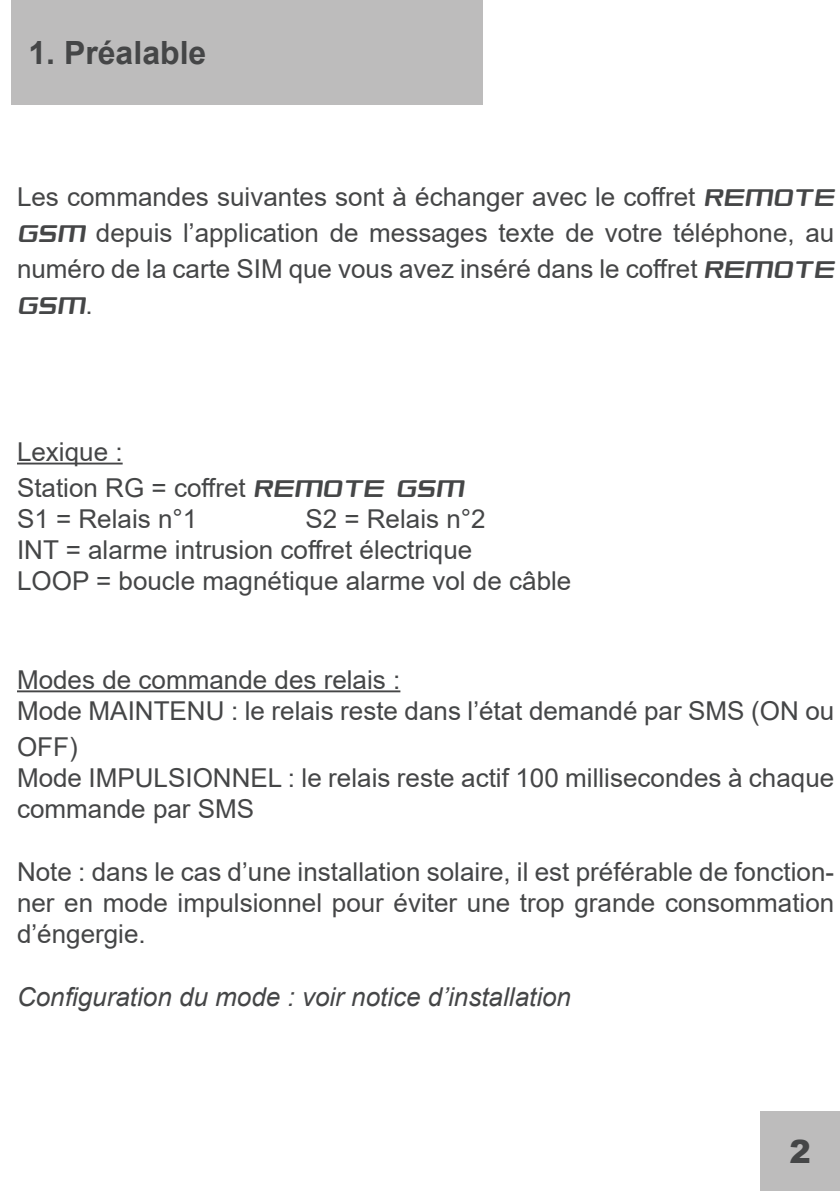
<style>
.page{position:relative;width:840px;height:1191px;background:#fff}
.page>*{position:absolute;margin:0;border:0;box-sizing:border-box;transform-origin:0 0}
.t1{font:700 32px "Arial";color:#454647}
.t2{font:900 32px "Arial";color:#454647}
.t3{font:30px "Republikaps";color:#454647}
.t4{font:26px/31.2px "Arial";color:#454647}
.t5{font:italic 26px "Arial";color:#454647}
.s1{font-family:"Republikaps";font-size:30px}
.s2{font-family:"Arial";font-size:26px}
</style>
<div class="page">
<div style="left:11px;top:0;width:471px;height:105px;background:#bdbcbc"></div>
<div style="left:760px;top:1111px;width:79px;height:80px;background:#bdbcbc"></div>
<hr style="left:17px;top:462px;width:106px;height:2px;background:#454647">
<hr style="left:17px;top:690px;width:383px;height:2px;background:#454647">
<p class="t1" style="left:28px;top:30px;width:179px">1. Préalable</p>
<p class="t4" style="left:17px;top:178px;width:823px;line-height:36px">Les commandes suivantes sont à échanger avec le coffret <span class="s1">REMOTE<br>GSM</span> depuis l’application de messages texte de votre téléphone, au numéro de la carte SIM que vous avez inséré dans le coffret <span class="s1">REMOTE</span></p>
<p class="t3" style="left:17px;top:287px;width:77px">GSM<span class="s2">.</span></p>
<p class="t4" style="left:17px;top:433px;width:453px;line-height:36px">Lexique :<br>Station RG = coffret <span class="s1">REMOTE GSM</span></p>
<p class="t4" style="left:17px;top:503px;width:182px">S1 = Relais n°1</p>
<p class="t4" style="left:17px;top:503px;width:555px;text-indent:288px">S2 = Relais n°2<br>INT = alarme intrusion coffret électrique<br>LOOP = boucle magnétique alarme vol de câble</p>
<p class="t4" style="left:17px;top:663px;width:818px">Modes de commande des relais :<br>Mode MAINTENU : le relais reste dans l’état demandé par SMS (ON ou</p>
<p class="t4" style="left:17px;top:731px;width:818px">OFF)<br>Mode IMPULSIONNEL : le relais reste actif 100 millisecondes à chaque commande par SMS</p>
<p class="t4" style="left:17px;top:855px;width:818px;text-align:justify">Note : dans le cas d’une installation solaire, il est préférable de fonction&shy;ner en mode impulsionnel pour éviter une trop grande consommation d’éngergie.</p>
<p class="t5" style="left:17px;top:979px;width:555px">Configuration du mode : voir notice d’installation</p>
<p class="t2" style="left:789px;top:1128px;width:23px">2</p>
</div>
